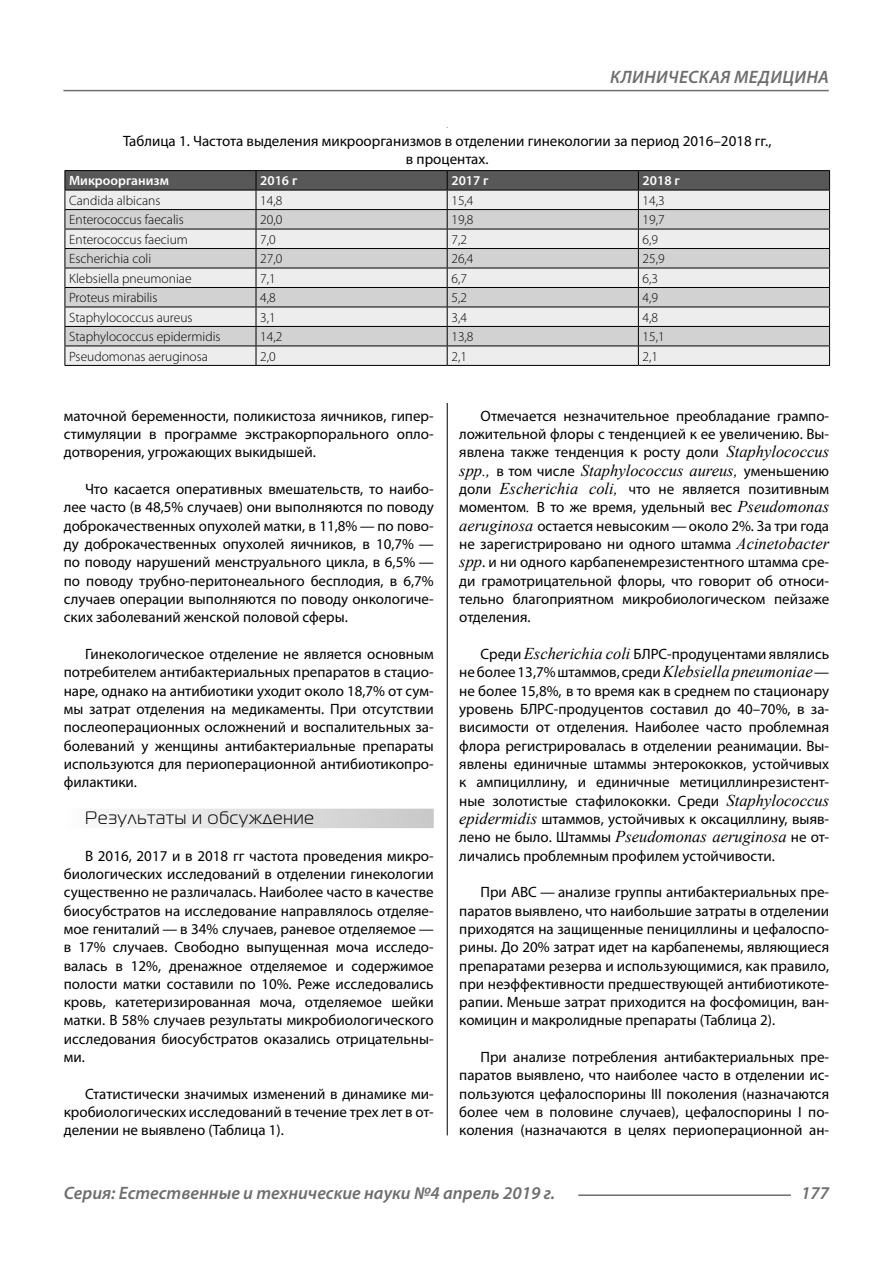
<style>
.page{position:relative;width:893px;height:1263px;background:#fff}
.page>*{position:absolute;margin:0;border:0;box-sizing:border-box;transform-origin:0 0}
.t1{font:italic 600 18px "Myriad Pro";color:#6e6e6e}
.Subheader{font:18px "Magistral C";letter-spacing:.05em;color:#000}
.t2{font:italic 600 18px "Myriad Pro";letter-spacing:.02em;color:#6e6e6e}
.Normal{font:italic 16.5px "Times New Roman";color:#000}
.Normal-2{font:15px/18.3px "Myriad Pro";color:#000;text-align:justify}
.podpis{font:15px/18.3px "Myriad Pro";color:#000;text-align:center}
.Tab_content{font:300 13.5px "Myriad Pro";color:#000}
.Tab_header{font:600 13.5px "Myriad Pro";color:#fff}
.s1{font-family:"Times New Roman";font-style:italic;font-size:16.5px}
.s2{font-family:"Myriad Pro";font-style:normal;font-size:15px}
</style>
<div class="page">
<hr style="left:447px;top:128px;width:1px;height:1007px;background:#000">
<div style="left:64px;top:809px;width:370px;height:19px;background:linear-gradient(to right,#fcfcfc,#c8c8c8)"></div>
<div style="left:65px;top:128px;width:765px;height:274px;background:#fff"></div>
<hr style="left:65px;top:365px;width:191px;height:1px;background:#000">
<hr style="left:256px;top:365px;width:191px;height:1px;background:#000">
<hr style="left:447px;top:365px;width:191px;height:1px;background:#000">
<hr style="left:638px;top:365px;width:192px;height:1px;background:#000">
<hr style="left:65px;top:170px;width:191px;height:1px;background:#000">
<hr style="left:256px;top:170px;width:191px;height:1px;background:#000">
<hr style="left:447px;top:170px;width:191px;height:1px;background:#000">
<hr style="left:638px;top:170px;width:192px;height:1px;background:#000">
<svg style="left:65px;top:171px;width:765px;height:194px;background:#c8c8c8"></svg>
<hr style="left:65px;top:190px;width:191px;height:1px;background:#000">
<hr style="left:256px;top:190px;width:191px;height:1px;background:#000">
<hr style="left:447px;top:190px;width:191px;height:1px;background:#000">
<hr style="left:638px;top:190px;width:192px;height:1px;background:#000">
<hr style="left:578px;top:1194px;width:213px;height:2px;background:#6e6e6e">
<hr style="left:63px;top:90px;width:766px;height:1px;background:#6e6e6e">
<p class="t2" style="left:610px;top:66px;width:220px">КЛИНИЧЕСКАЯ МЕДИЦИНА</p>
<p class="podpis" style="left:123px;top:131px;width:650px">Таблица 1. Частота выделения микроорганизмов в отделении гинекологии за период 2016–2018 гг., в процентах.</p>
<p class="Tab_header" style="left:69px;top:172px;width:101px">Mикроорганизм</p>
<p class="Tab_header" style="left:260px;top:172px;width:39px">2016 г</p>
<p class="Tab_header" style="left:451px;top:172px;width:39px">2017 г</p>
<p class="Tab_header" style="left:643px;top:172px;width:39px">2018 г</p>
<p class="Tab_content" style="left:69px;top:192px;width:93px">Candida albicans</p>
<p class="Tab_content" style="left:260px;top:192px;width:24px">14,8</p>
<p class="Tab_content" style="left:451px;top:192px;width:24px">15,4</p>
<p class="Tab_content" style="left:643px;top:192px;width:24px">14,3</p>
<p class="Tab_content" style="left:69px;top:212px;width:116px">Enterococcus faecalis</p>
<p class="Tab_content" style="left:260px;top:212px;width:24px">20,0</p>
<p class="Tab_content" style="left:451px;top:212px;width:24px">19,8</p>
<p class="Tab_content" style="left:643px;top:212px;width:24px">19,7</p>
<p class="Tab_content" style="left:69px;top:231px;width:120px">Enterococcus faecium</p>
<p class="Tab_content" style="left:260px;top:231px;width:17px">7,0</p>
<p class="Tab_content" style="left:451px;top:231px;width:17px">7,2</p>
<p class="Tab_content" style="left:643px;top:231px;width:17px">6,9</p>
<p class="Tab_content" style="left:69px;top:251px;width:84px">Escherichia coli</p>
<p class="Tab_content" style="left:260px;top:251px;width:24px">27,0</p>
<p class="Tab_content" style="left:451px;top:251px;width:24px">26,4</p>
<p class="Tab_content" style="left:643px;top:251px;width:24px">25,9</p>
<p class="Tab_content" style="left:69px;top:270px;width:124px">Klebsiella pneumoniae</p>
<p class="Tab_content" style="left:260px;top:270px;width:17px">7,1</p>
<p class="Tab_content" style="left:451px;top:270px;width:17px">6,7</p>
<p class="Tab_content" style="left:643px;top:270px;width:17px">6,3</p>
<p class="Tab_content" style="left:69px;top:290px;width:90px">Proteus mirabilis</p>
<p class="Tab_content" style="left:260px;top:290px;width:17px">4,8</p>
<p class="Tab_content" style="left:451px;top:290px;width:17px">5,2</p>
<p class="Tab_content" style="left:643px;top:290px;width:17px">4,9</p>
<p class="Tab_content" style="left:69px;top:309px;width:125px">Staphylococcus aureus</p>
<p class="Tab_content" style="left:260px;top:309px;width:17px">3,1</p>
<p class="Tab_content" style="left:451px;top:309px;width:17px">3,4</p>
<p class="Tab_content" style="left:643px;top:309px;width:17px">4,8</p>
<p class="Tab_content" style="left:69px;top:329px;width:153px">Staphylococcus epidermidis</p>
<p class="Tab_content" style="left:260px;top:329px;width:24px">14,2</p>
<p class="Tab_content" style="left:451px;top:329px;width:24px">13,8</p>
<p class="Tab_content" style="left:643px;top:329px;width:24px">15,1</p>
<p class="Tab_content" style="left:69px;top:348px;width:140px">Pseudomonas aeruginosa</p>
<p class="Tab_content" style="left:260px;top:348px;width:17px">2,0</p>
<p class="Tab_content" style="left:451px;top:348px;width:17px">2,1</p>
<p class="Tab_content" style="left:643px;top:348px;width:17px">2,1</p>
<p class="Normal-2" style="left:64px;top:406px;width:371px">маточной беременности, поликистоза яичников, гипер&shy;стимуляции в программе экстракорпорального опло&shy;дотворения, угрожающих выкидышей.</p>
<p class="Normal-2" style="left:64px;top:480px;width:371px;text-indent:21px">Что касается оперативных вмешательств, то наибо&shy;лее часто (в 48,5% случаев) они выполняются по поводу доброкачественных опухолей матки, в 11,8% — по пово&shy;ду доброкачественных опухолей яичников, в 10,7% — по поводу нарушений менструального цикла, в 6,5% — по поводу трубно-перитонеального бесплодия, в 6,7% случаев операции выполняются по поводу онкологиче&shy;ских заболеваний женской половой сферы.</p>
<p class="Normal-2" style="left:64px;top:644px;width:371px;text-indent:21px">Гинекологическое отделение не является основным потребителем антибактериальных препаратов в стацио&shy;наре, однако на антибиотики уходит около 18,7% от сум&shy;мы затрат отделения на медикаменты. При отсутствии послеоперационных осложнений и воспалительных за&shy;болеваний у женщины антибактериальные препараты используются для периоперационной антибиотикопро&shy;филактики.</p>
<p class="Subheader" style="left:85px;top:808px;width:230px">Результаты и обсуждение</p>
<p class="Normal-2" style="left:64px;top:846px;width:371px;text-indent:21px">В 2016, 2017 и в 2018 гг частота проведения микро&shy;биологических исследований в отделении гинекологии существенно не различалась. Наиболее часто в качестве биосубстратов на исследование направлялось отделяе&shy;мое гениталий — в 34% случаев, раневое отделяемое — в 17% случаев. Свободно выпущенная моча исследо&shy;валась в 12%, дренажное отделяемое и содержимое полости матки составили по 10%. Реже исследовались кровь, катетеризированная моча, отделяемое шейки матки. В 58% случаев результаты микробиологического исследования биосубстратов оказались отрицательны&shy;ми.</p>
<p class="Normal-2" style="left:64px;top:1084px;width:371px;text-indent:21px">Статистически значимых изменений в динамике ми&shy;кробиологических исследований в течение трех лет в от&shy;делении не выявлено (Таблица 1).</p>
<p class="Normal-2" style="left:459px;top:406px;width:371px;text-indent:21px">Отмечается незначительное преобладание грампо&shy;ложительной флоры с тенденцией к ее увеличению. Вы&shy;явлена также тенденция к росту доли <span class="s1">Staphylococcus</span></p>
<p class="Normal" style="left:459px;top:459px;width:371px">spp., <span class="s2">в том числе</span> Staphylococcus aureus, <span class="s2">уменьшению</span></p>
<p class="Normal-2" style="left:459px;top:480px;width:371px">доли <span class="s1">Escherichia coli,</span> что не является позитивным моментом<span class="s1">.</span> В то же время, удельный вес <span class="s1">Pseudomonas aeruginosa</span> остается невысоким—около 2%. За три года не зарегистрировано ни одного штамма <span class="s1">Acinetobacter spp</span>. и ни одного карбапенемрезистентного штамма сре&shy;ди грамотрицательной флоры, что говорит об относи&shy;тельно благоприятном микробиологическом пейзаже отделения.</p>
<p class="Normal-2" style="left:459px;top:644px;width:371px;text-indent:21px">Среди <span class="s1">Escherichia coli</span> БЛРС-продуцентами являлись не более 13,7% штаммов, среди <span class="s1">Klebsiella pneumoniae</span>— не более 15,8%, в то время как в среднем по стационару уровень БЛРС-продуцентов составил до 40–70%, в за&shy;висимости от отделения. Наиболее часто проблемная флора регистрировалась в отделении реанимации. Вы&shy;явлены единичные штаммы энтерококков, устойчивых к ампициллину, и единичные метициллинрезистент&shy;ные золотистые стафилококки. Среди <span class="s1">Staphylococcus epidermidis</span> штаммов, устойчивых к оксациллину, выяв&shy;лено не было. Штаммы <span class="s1">Pseudomonas aeruginosa</span> не от&shy;личались проблемным профилем устойчивости.</p>
<p class="Normal-2" style="left:459px;top:883px;width:371px;text-indent:21px">При АВС — анализе группы антибактериальных пре&shy;паратов выявлено, что наибольшие затраты в отделении приходятся на защищенные пенициллины и цефалоспо&shy;рины. До 20% затрат идет на карбапенемы, являющиеся препаратами резерва и использующимися, как правило, при неэффективности предшествующей антибиотикоте&shy;рапии. Меньше затрат приходится на фосфомицин, ван&shy;комицин и макролидные препараты (Таблица 2).</p>
<p class="Normal-2" style="left:459px;top:1048px;width:371px;text-indent:21px">При анализе потребления антибактериальных пре&shy;паратов выявлено, что наиболее часто в отделении ис&shy;пользуются цефалоспорины III поколения (назначаются более чем в половине случаев), цефалоспорины I по&shy;коления (назначаются в целях периоперационной ан-</p>
<p class="t1" style="left:64px;top:1182px;width:493px">Серия: Естественные и технические науки №4 апрель 2019 г.</p>
<p class="t1" style="left:801px;top:1182px;width:30px">177</p>
</div>
